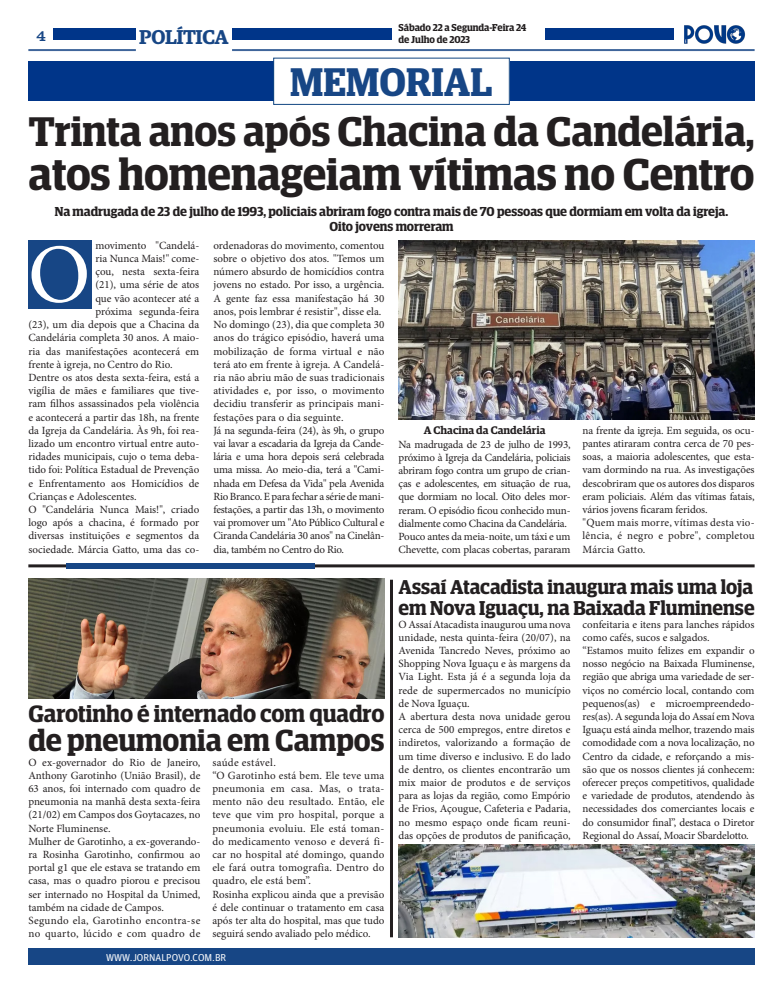
<style>
.page{position:relative;width:783px;height:993px;background:#fff}
.page>*{position:absolute;margin:0;border:0;box-sizing:border-box;transform-origin:0 0}
.t1{font:83.8px "Minion Pro";color:#fff}
.t2{font:600 44.6px "Guardian Egyptian Display";letter-spacing:-.005em;color:#231f20}
.t3{font:600 41.4px "Guardian Egyptian Display";color:#231f20}
.t4{font:600 40px "Guardian Egyptian Display";color:#174685}
.t5{font:600 30.4px "Guardian Egyptian Display";color:#231f20}
.t6{font:600 23.6px "Guardian Egyptian Display";letter-spacing:-.005em;color:#231f20}
.t7{font:600 20.1px/20.1px "Guardian Egyptian Display";color:#231f20}
.t8{font:600 20px "Guardian Egyptian";letter-spacing:-.02em;color:#174685}
.t9{font:16px "Clarendon BT";color:#174685}
.t10{font:600 13px "Guardian Egyptian Display";letter-spacing:-.005em;color:#231f20}
.t11{font:11px/13.2px "Minion Pro";color:#231f20;text-align:justify}
.t12{font:11px/13.2px "Minion Pro";letter-spacing:.03em;color:#231f20}
.t13{font:600 11px "Guardian Egyptian";color:#231f20}
.t14{font:600 10px "Guardian Egyptian Display";letter-spacing:-.005em;color:#231f20}
.t15{font:10px "Guardian Agate Sans G1 D Regular";color:#fff}
</style>
<div class="page">
<div style="left:28px;top:947px;width:726px;height:17px;background:#174685"></div>
<img style="left:684px;top:25px;width:62px;height:19px">
<div style="left:232px;top:28px;width:159px;height:12px;background:#003589"></div>
<div style="left:54px;top:28px;width:82px;height:12px;background:#003589"></div>
<hr style="left:28px;top:49px;width:108px;height:2px;background:#174685">
<hr style="left:232px;top:49px;width:522px;height:2px;background:#174685">
<div style="left:545px;top:28px;width:129px;height:12px;background:#003589"></div>
<div style="left:28px;top:61px;width:726px;height:40px;background:#003589"></div>
<div style="left:273px;top:58px;width:236px;height:46px;background:#fff"></div>
<div style="left:273px;top:58px;width:236px;height:47px;border:1px solid #114682"></div>
<div style="left:28px;top:241px;width:64px;height:68px;background:#174685"></div>
<img style="left:398px;top:241px;width:356px;height:179px">
<hr style="left:28px;top:564px;width:726px;height:3px;background:#231f20">
<div style="left:66px;top:563px;width:248px;height:5px;background:#174685"></div>
<hr style="left:390px;top:579px;width:3px;height:357px;background:#231f20">
<img style="left:28px;top:578px;width:356px;height:120px">
<img style="left:398px;top:844px;width:356px;height:92px">
<h3 class="t9" style="left:36px;top:25px;width:11px">4</h3>
<p class="t14" style="left:398px;top:22px;width:129px">Sábado 22 a Segunda-Feira 24</p>
<h3 class="t8" style="left:139px;top:22px;width:91px">POLÍTICA</h3>
<p class="t14" style="left:398px;top:34px;width:73px">de Julho de 2023</p>
<p class="t4" style="left:290px;top:60px;width:204px">MEMORIAL</p>
<p class="t3" style="left:28px;top:109px;width:727px">Trinta anos após Chacina da Candelária,</p>
<p class="t2" style="left:28px;top:150px;width:727px">atos homenageiam vítimas no Centro</p>
<p class="t10" style="left:55px;top:205px;width:674px">Na madrugada de 23 de julho de 1993, policiais abriram fogo contra mais de 70 pessoas que dormiam em volta da igreja.</p>
<p class="t10" style="left:329px;top:220px;width:126px">Oito jovens morreram</p>
<p class="t1" style="left:28px;top:218px;width:64px">O</p>
<p class="t11" style="left:95px;top:239px;width:105px">movimento "Candelá-</p>
<p class="t11" style="left:95px;top:252px;width:105px">ria Nunca Mais!" come-</p>
<p class="t11" style="left:95px;top:265px;width:105px">çou, nesta sexta-feira</p>
<p class="t11" style="left:95px;top:278px;width:105px">(21), uma série de atos</p>
<p class="t11" style="left:95px;top:291px;width:105px">que vão acontecer até a</p>
<p class="t11" style="left:95px;top:305px;width:105px">próxima segunda-feira</p>
<p class="t11" style="left:28px;top:318px;width:172px">(23), um dia depois que a Chacina da</p>
<p class="t11" style="left:28px;top:331px;width:172px">Candelária completa 30 anos. A maio-</p>
<p class="t11" style="left:28px;top:344px;width:172px">ria das manifestações acontecerá em</p>
<p class="t11" style="left:28px;top:357px;width:146px">frente à igreja, no Centro do Rio.</p>
<p class="t11" style="left:28px;top:371px;width:172px">Dentre os atos desta sexta-feira, está a vigília de mães e familiares que tive&shy;ram filhos assassinados pela violência e acontecerá a partir das 18h, na frente da Igreja da Candelária. Às 9h, foi rea&shy;lizado um encontro virtual entre auto&shy;ridades municipais, cujo o tema deba&shy;tido foi: Política Estadual de Prevenção e Enfrentamento aos Homicídios de Crianças e Adolescentes.</p>
<p class="t11" style="left:28px;top:503px;width:172px">O "Candelária Nunca Mais!", criado logo após a chacina, é formado por diversas instituições e segmentos da sociedade. Márcia Gatto, uma das co-</p>
<p class="t11" style="left:213px;top:239px;width:172px">ordenadoras do movimento, comentou sobre o objetivo dos atos. "Temos um número absurdo de homicídios contra jovens no estado. Por isso, a urgência.<br>A gente faz essa manifestação há 30 anos, pois lembrar é resistir", disse ela.</p>
<p class="t11" style="left:213px;top:318px;width:172px">No domingo (23), dia que completa 30 anos do trágico episódio, haverá uma mobilização de forma virtual e não terá ato em frente à igreja. A Candelá&shy;ria não abriu mão de suas tradicionais atividades e, por isso, o movimento decidiu transferir as principais mani&shy;festações para o dia seguinte.</p>
<p class="t11" style="left:213px;top:423px;width:172px">Já na segunda-feira (24), às 9h, o grupo vai lavar a escadaria da Igreja da Cande&shy;lária e uma hora depois será celebrada uma missa. Ao meio-dia, terá a "Cami&shy;nhada em Defesa da Vida" pela Avenida Rio Branco. E para fechar a série de mani&shy;festações, a partir das 13h, o movimento vai promover um "Ato Público Cultural e Ciranda Candelária 30 anos" na Cinelân&shy;dia, também no Centro do Rio.</p>
<p class="t11" style="left:582px;top:423px;width:173px">na frente da igreja. Em seguida, os ocu&shy;pantes atiraram contra cerca de 70 pes&shy;soas, a maioria adolescentes, que esta&shy;vam dormindo na rua. As investigações descobriram que os autores dos disparos eram policiais. Além das vítimas fatais, vários jovens ficaram feridos.</p>
<p class="t11" style="left:582px;top:516px;width:173px">"Quem mais morre, vítimas desta vio&shy;lência, é negro e pobre", completou Márcia Gatto.</p>
<p class="t13" style="left:423px;top:422px;width:123px">A Chacina da Candelária</p>
<p class="t11" style="left:398px;top:437px;width:173px">Na madrugada de 23 de julho de 1993, próximo à Igreja da Candelária, policiais abriram fogo contra um grupo de crian&shy;ças e adolescentes, em situação de rua, que dormiam no local. Oito deles mor&shy;reram. O episódio ficou conhecido mun&shy;dialmente como Chacina da Candelária.</p>
<p class="t11" style="left:398px;top:530px;width:173px">Pouco antes da meia-noite, um táxi e um<br>Chevette, com placas cobertas, pararam</p>
<p class="t6" style="left:28px;top:700px;width:357px">Garotinho é internado com quadro</p>
<p class="t5" style="left:28px;top:723px;width:357px">de pneumonia em Campos</p>
<p class="t11" style="left:28px;top:755px;width:173px">O ex-governador do Rio de Janeiro, Anthony Garotinho (União Brasil), de 63 anos, foi internado com quadro de pneumonia na manhã desta sexta-feira (21/02) em Campos dos Goytacazes, no Norte Fluminense.</p>
<p class="t11" style="left:28px;top:834px;width:173px">Mulher de Garotinho, a ex-goverando&shy;ra Rosinha Garotinho, confirmou ao portal g1 que ele estava se tratando em casa, mas o quadro piorou e precisou ser internado no Hospital da Unimed, também na cidade de Campos.</p>
<p class="t12" style="left:28px;top:913px;width:173px">Segundo ela, Garotinho encontra-se no quarto, lúcido e com quadro de</p>
<p class="t12" style="left:212px;top:755px;width:65px">saúde estável.</p>
<p class="t11" style="left:212px;top:768px;width:173px">“O Garotinho está bem. Ele teve uma pneumonia em casa. Mas, o trata&shy;mento não deu resultado. Então, ele teve que vim pro hospital, porque a pneumonia evoluiu. Ele está toman&shy;do medicamento venoso e deverá fi&shy;car no hospital até domingo, quando ele fará outra tomografia. Dentro do quadro, ele está bem”.</p>
<p class="t11" style="left:212px;top:887px;width:173px">Rosinha explicou ainda que a previsão é dele continuar o tratamento em casa após ter alta do hospital, mas que tudo seguirá sendo avaliado pelo médico.</p>
<p class="t15" style="left:106px;top:949px;width:122px">WWW.JORNALPOVO.COM.BR</p>
<p class="t7" style="left:398px;top:577px;width:357px">Assaí Atacadista inaugura mais uma loja em Nova Iguaçu, na Baixada Fluminense</p>
<p class="t11" style="left:398px;top:617px;width:173px">O Assaí Atacadista inaugurou uma nova unidade, nesta quinta-feira (20/07), na Avenida Tancredo Neves, próximo ao Shopping Nova Iguaçu e às margens da Via Light. Esta já é a segunda loja da rede de supermercados no município de Nova Iguaçu.</p>
<p class="t11" style="left:398px;top:709px;width:173px">A abertura desta nova unidade gerou cerca de 500 empregos, entre diretos e indiretos, valorizando a formação de um time diverso e inclusivo. E do lado de dentro, os clientes encontrarão um mix maior de produtos e de serviços para as lojas da região, como Empório de Frios, Açougue, Cafeteria e Padaria, no mesmo espaço onde ficam reuni&shy;das opções de produtos de panificação,</p>
<p class="t11" style="left:582px;top:617px;width:173px">confeitaria e itens para lanches rápidos como cafés, sucos e salgados.</p>
<p class="t11" style="left:582px;top:643px;width:173px">“Estamos muito felizes em expandir o nosso negócio na Baixada Fluminense, região que abriga uma variedade de ser&shy;viços no comércio local, contando com pequenos(as) e microempreendedo&shy;res(as). A segunda loja do Assaí em Nova Iguaçu está ainda melhor, trazendo mais comodidade com a nova localização, no Centro da cidade, e reforçando a mis&shy;são que os nossos clientes já conhecem: oferecer preços competitivos, qualidade e variedade de produtos, atendendo às necessidades dos comerciantes locais e do consumidor final”, destaca o Diretor Regional do Assaí, Moacir Sbardelotto.</p>
</div>
